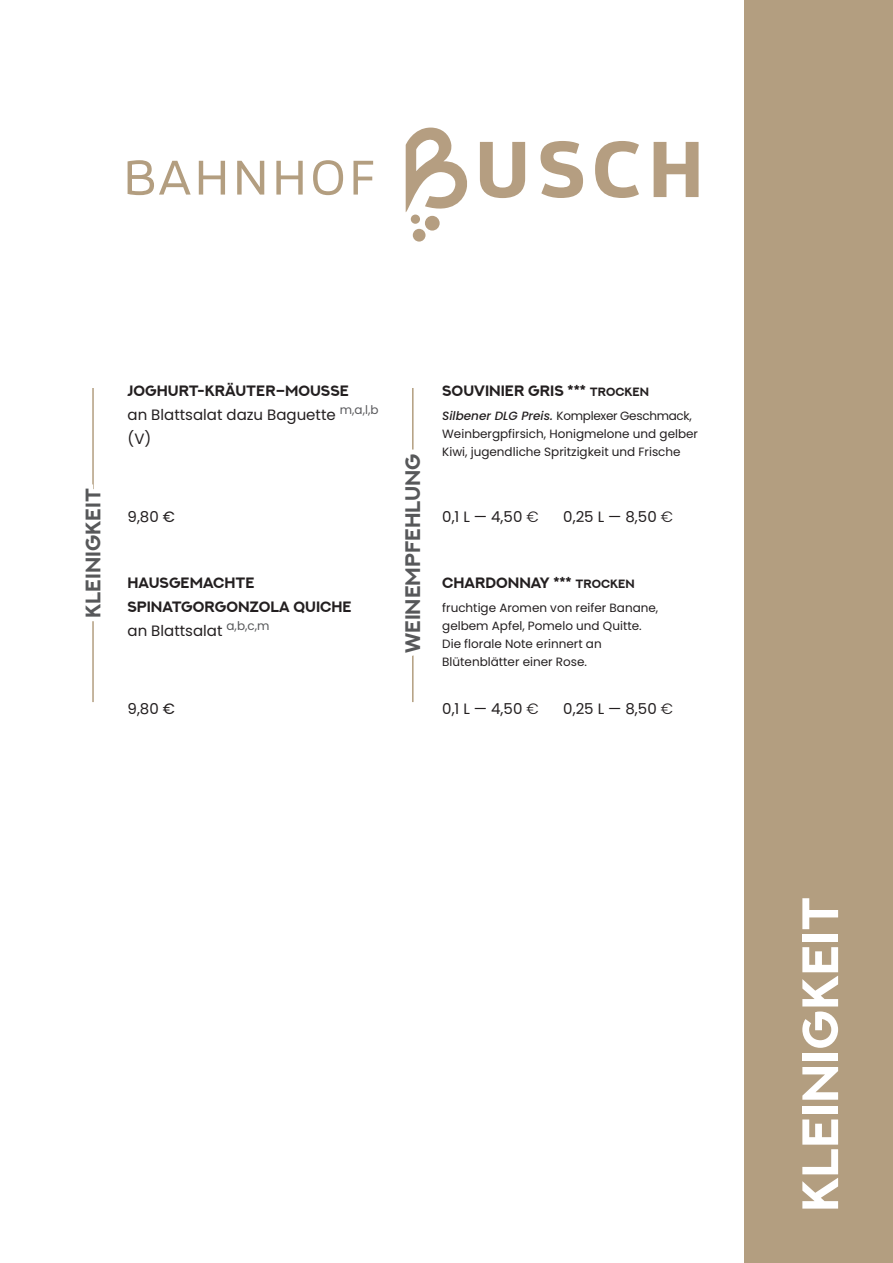
<style>
.page{position:relative;width:893px;height:1263px;background:#fff}
.page>*{position:absolute;margin:0;border:0;box-sizing:border-box;transform-origin:0 0}
.t1{font:700 51px "NEXTART";color:#fff}
.t2{font:700 21px "NEXTART";color:#57585a}
.t3{font:15px "Poppins";color:#231f20}
.t4{font:700 15px "NEXTART";color:#231f20}
.t5{font:12px/18px "Poppins";color:#231f20}
.t6{font:12px "Poppins";letter-spacing:-.025em;color:#231f20}
.s1{font-size:12px}
.s2{font-weight:500;font-style:italic}
.s3{font-weight:300}
</style>
<div class="page">
<div style="left:744px;top:0;width:149px;height:1263px;background:#b39e80"></div>
<svg style="left:595px;top:141px;width:44px;height:57px"></svg>
<svg style="left:654px;top:142px;width:44px;height:55px"></svg>
<svg style="left:541px;top:141px;width:42px;height:57px"></svg>
<svg style="left:480px;top:142px;width:45px;height:56px"></svg>
<svg style="left:406px;top:128px;width:61px;height:114px"></svg>
<svg style="left:128px;top:160px;width:245px;height:35px"></svg>
<hr style="left:92px;top:388px;width:2px;height:314px;background:#b39e80">
<hr style="left:412px;top:388px;width:2px;height:314px;background:#b39e80">
<h2 class="t2" style="left:81px;top:618px;width:131px;rotate:-90deg">KLEINIGKEIT</h2>
<p class="t4" style="left:128px;top:382px;width:223px">JOGHURT-KRÄUTER–MOUSSE</p>
<p class="t3" style="left:128px;top:406px;width:252px">an Blattsalat dazu Baguette <sup>m,a,l,b</sup></p>
<p class="t3" style="left:128px;top:430px;width:25px">(V)</p>
<p class="t3" style="left:128px;top:508px;width:49px">9,80 €</p>
<p class="t4" style="left:128px;top:574px;width:128px">HAUSGEMACHTE</p>
<p class="t4" style="left:128px;top:598px;width:226px">SPINATGORGONZOLA QUICHE</p>
<p class="t3" style="left:128px;top:622px;width:143px">an Blattsalat <sup>a,b,c,m</sup></p>
<p class="t3" style="left:128px;top:700px;width:49px">9,80 €</p>
<h2 class="t2" style="left:400px;top:653px;width:201px;rotate:-90deg">WEINEMPFEHLUNG</h2>
<p class="t4" style="left:442px;top:382px;width:208px">S0UVINIER GRIS *** <span class="s1">TROCKEN</span></p>
<p class="t6" style="left:442px;top:409px;width:251px"><span class="s2">Silbener DLG Preis.</span> Komplexer Geschmack,</p>
<p class="t5" style="left:442px;top:425px;width:257px">Weinbergpfirsich, Honigmelone und gelber</p>
<p class="t5" style="left:442px;top:443px;width:240px">Kiwi, jugendliche Spritzigkeit und Frische</p>
<p class="t3" style="left:442px;top:508px;width:98px">0,1 L — 4,50 <span class="s3">€</span></p>
<p class="t3" style="left:563px;top:508px;width:111px">0,25 L — 8,50 <span class="s3">€</span></p>
<p class="t4" style="left:442px;top:574px;width:194px">CHARDONNAY *** <span class="s1">TROCKEN</span></p>
<p class="t5" style="left:442px;top:599px;width:218px">fruchtige Aromen von reifer Banane, gelbem Apfel, Pomelo und Quitte.<br>Die florale Note erinnert an<br>Blütenblätter einer Rose.</p>
<p class="t3" style="left:442px;top:700px;width:98px">0,1 L — 4,50 <span class="s3">€</span></p>
<p class="t3" style="left:563px;top:700px;width:111px">0,25 L — 8,50 <span class="s3">€</span></p>
<p class="t1" style="left:790px;top:1212px;width:317px;rotate:-90deg">KLEINIGKEIT</p>
</div>
